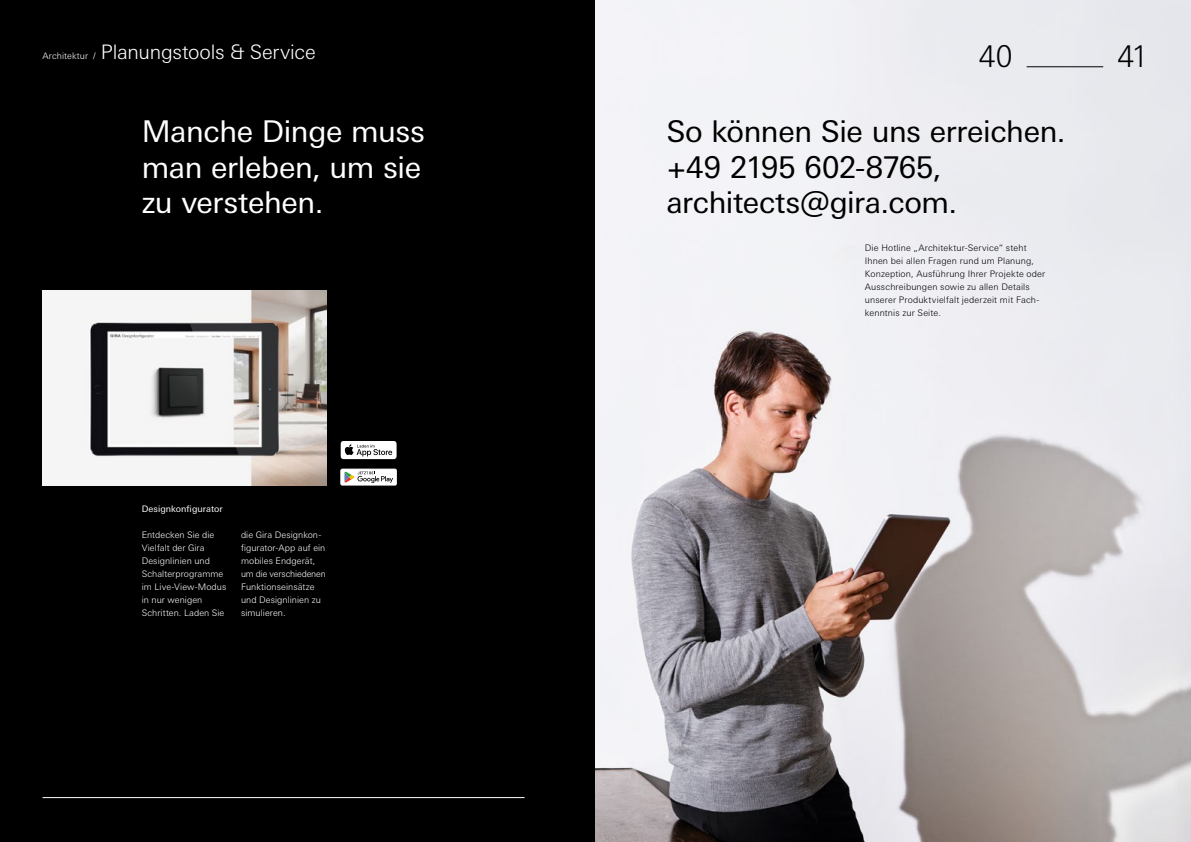
<style>
.page{position:relative;width:1191px;height:842px;background:#fff}
.page>*{position:absolute;margin:0;border:0;box-sizing:border-box;transform-origin:0 0}
.t1{font:30px/35px "Univers Next W1 G";letter-spacing:-.01em;color:#000}
.t2{font:30px/35px "Univers Next W1 G";letter-spacing:-.01em;color:#fff}
.t3{font:300 30px "Univers Next W1 G";color:#000}
.t4{font:300 20px "Univers Next W1 G";letter-spacing:-.01em;color:#fff}
.t5{font:300 9px/13px "Univers Next W1 G";letter-spacing:.005em;color:#fff}
.t6{font:300 9px/13px "Univers Next W1 G";letter-spacing:.015em;color:#000}
.t7{font:9px "Univers Next W1 G";letter-spacing:.005em;color:#fff}
</style>
<div class="page">
<div style="left:0;top:0;width:595px;height:842px;background:#000"></div>
<img style="left:595px;top:0;width:596px;height:842px">
<hr style="left:1026px;top:67px;width:77px;height:1px;background:#000">
<img style="left:43px;top:290px;width:283px;height:195px">
<svg style="left:340px;top:441px;width:57px;height:18px"></svg>
<svg style="left:340px;top:469px;width:57px;height:16px"></svg>
<hr style="left:43px;top:797px;width:481px;height:1px;background:#fff">
<p class="t5" style="left:43px;top:50px;width:55px">Architektur /</p>
<h2 class="t4" style="left:101px;top:41px;width:216px">Planungstools &amp; Service</h2>
<h1 class="t3" style="left:978px;top:39px;width:35px">40</h1>
<h1 class="t3" style="left:1117px;top:39px;width:33px">41</h1>
<h1 class="t2" style="left:142px;top:114px;width:285px">Manche Dinge muss man erleben, um sie zu verstehen.</h1>
<p class="t7" style="left:142px;top:503px;width:82px">Designkonfigurator</p>
<p class="t5" style="left:142px;top:528px;width:86px">Entdecken Sie die<br>Vielfalt der Gira<br>Designlinien und<br>Schalterprogramme im Live-View-Modus in nur wenigen<br>Schritten. Laden Sie</p>
<p class="t5" style="left:241px;top:528px;width:86px">die Gira Designkon&shy;figurator-App auf ein mobiles Endgerät, um die verschiedenen<br>Funktionseinsätze und Designlinien zu simulieren.</p>
<h1 class="t1" style="left:666px;top:114px;width:401px">So können Sie uns erreichen. +49 2195 602-8765, architects@gira.com.</h1>
<p class="t6" style="left:865px;top:242px;width:182px">Die Hotline „Architektur-Service“ steht Ihnen bei allen Fragen rund um Planung, Konzeption, Ausführung Ihrer Projekte oder Ausschreibungen sowie zu allen Details unserer Produktvielfalt jederzeit mit Fach&shy;kenntnis zur Seite.</p>
</div>
